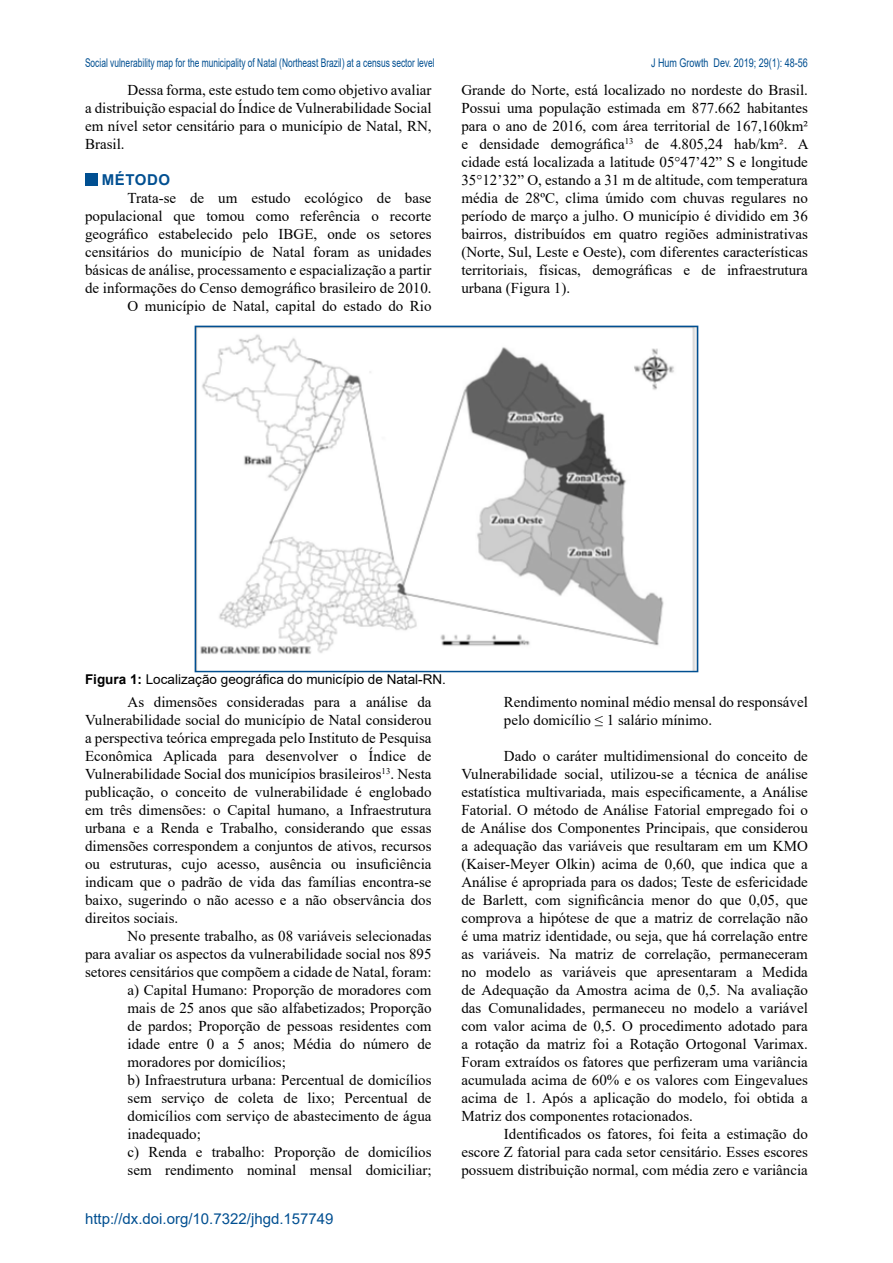
<style>
.page{position:relative;width:893px;height:1263px;background:#fff}
.page>*{position:absolute;margin:0;border:0;box-sizing:border-box;transform-origin:0 0}
.t1{font:15px/18px "Times New Roman";color:#000;text-align:justify}
.t2{font:15px "Arial";color:#004f91}
.t3{font:700 15px "Arial";letter-spacing:.04em;color:#004f91}
.t4{font:13.5px "Arial";color:#000}
.t5{font:12px "Arial";color:#004f91;scale:.7 1}
.t6{font:12px "Arial";color:#004f91;scale:.75 1}
.s1{font-weight:700}
</style>
<div class="page">
<div style="left:85px;top:173px;width:12px;height:12px;background:#004f91"></div>
<img style="left:200px;top:329px;width:495px;height:340px">
<div style="left:195px;top:326px;width:503px;height:346px;border:2px solid #004f91"></div>
<p class="t5" style="left:85px;top:54px;width:501px">Social vulnerability map for the municipality of Natal (Northeast Brazil) at a census sector level</p>
<p class="t6" style="left:651px;top:54px;width:211px">J Hum Growth Dev. 2019; 29(1): 48-56</p>
<p class="t1" style="left:85px;top:81px;width:348px;text-indent:43px">Dessa forma, este estudo tem como objetivo avaliar a distribuição espacial do Índice de Vulnerabilidade Social em nível setor censitário para o município de Natal, RN, Brasil.</p>
<p class="t3" style="left:102px;top:170px;width:70px">MÉTODO</p>
<p class="t1" style="left:85px;top:189px;width:348px;text-align:right">Trata-se de um estudo ecológico de base populacional que tomou como referência o recorte geográfico estabelecido pelo IBGE, onde os setores censitários do município de Natal foram as unidades básicas de análise, processamento e espacialização a partir de informações do Censo demográfico brasileiro de 2010.<br>O município de Natal, capital do estado do Rio</p>
<p class="t1" style="left:461px;top:81px;width:349px">Grande do Norte, está localizado no nordeste do Brasil.<br>Possui uma população estimada em 877.662 habitantes para o ano de 2016, com área territorial de 167,160km² e densidade demográfica<sup>13</sup> de 4.805,24 hab/km². A cidade está localizada a latitude 05°47’42” S e longitude 35°12’32” O, estando a 31 m de altitude, com temperatura média de 28ºC, clima úmido com chuvas regulares no período de março a julho. O município é dividido em 36 bairros, distribuídos em quatro regiões administrativas (Norte, Sul, Leste e Oeste), com diferentes características territoriais, físicas, demográficas e de infraestrutura urbana (Figura 1).</p>
<p class="t4" style="left:85px;top:670px;width:362px"><span class="s1">Figura 1:</span> Localização geográfica do município de Natal-RN.</p>
<p class="t1" style="left:85px;top:692px;width:348px;text-indent:43px">As dimensões consideradas para a análise da Vulnerabilidade social do município de Natal considerou a perspectiva teórica empregada pelo Instituto de Pesquisa Econômica Aplicada para desenvolver o Índice de Vulnerabilidade Social dos municípios brasileiros<sup>13</sup>. Nesta publicação, o conceito de vulnerabilidade é englobado em três dimensões: o Capital humano, a Infraestrutura urbana e a Renda e Trabalho, considerando que essas dimensões correspondem a conjuntos de ativos, recursos ou estruturas, cujo acesso, ausência ou insuficiência indicam que o padrão de vida das famílias encontra-se baixo, sugerindo o não acesso e a não observância dos direitos sociais.</p>
<p class="t1" style="left:128px;top:926px;width:306px">No presente trabalho, as 08 variáveis selecionadas</p>
<p class="t1" style="left:85px;top:944px;width:348px">para avaliar os aspectos da vulnerabilidade social nos 895</p>
<p class="t1" style="left:85px;top:962px;width:348px">setores censitários que compõem a cidade de Natal, foram:</p>
<p class="t1" style="left:128px;top:980px;width:306px">a) Capital Humano: Proporção de moradores com</p>
<p class="t1" style="left:128px;top:998px;width:306px">mais de 25 anos que são alfabetizados; Proporção</p>
<p class="t1" style="left:128px;top:1016px;width:306px">de pardos; Proporção de pessoas residentes com</p>
<p class="t1" style="left:128px;top:1034px;width:306px">idade entre 0 a 5 anos; Média do número de</p>
<p class="t1" style="left:128px;top:1052px;width:160px">moradores por domicílios;</p>
<p class="t1" style="left:128px;top:1070px;width:306px">b) Infraestrutura urbana: Percentual de domicílios</p>
<p class="t1" style="left:128px;top:1088px;width:306px">sem serviço de coleta de lixo; Percentual de</p>
<p class="t1" style="left:128px;top:1106px;width:306px">domicílios com serviço de abastecimento de água</p>
<p class="t1" style="left:128px;top:1124px;width:75px">inadequado;</p>
<p class="t1" style="left:128px;top:1142px;width:306px">c) Renda e trabalho: Proporção de domicílios</p>
<p class="t1" style="left:128px;top:1160px;width:306px">sem rendimento nominal mensal domiciliar;</p>
<p class="t2" style="left:85px;top:1208px;width:250px">http://dx.doi.org/10.7322/jhgd.157749</p>
<p class="t1" style="left:504px;top:692px;width:306px">Rendimento nominal médio mensal do responsável pelo domicílio ≤ 1 salário mínimo.</p>
<p class="t1" style="left:461px;top:746px;width:348px;text-indent:43px">Dado o caráter multidimensional do conceito de Vulnerabilidade social, utilizou-se a técnica de análise estatística multivariada, mais especificamente, a Análise Fatorial. O método de Análise Fatorial empregado foi o de Análise dos Componentes Principais, que considerou a adequação das variáveis que resultaram em um KMO (Kaiser-Meyer Olkin) acima de 0,60, que indica que a Análise é apropriada para os dados; Teste de esfericidade de Barlett, com significância menor do que 0,05, que comprova a hipótese de que a matriz de correlação não é uma matriz identidade, ou seja, que há correlação entre as variáveis. Na matriz de correlação, permaneceram no modelo as variáveis que apresentaram a Medida de Adequação da Amostra acima de 0,5. Na avaliação das Comunalidades, permaneceu no modelo a variável com valor acima de 0,5. O procedimento adotado para a rotação da matriz foi a Rotação Ortogonal Varimax.<br>Foram extraídos os fatores que perfizeram uma variância acumulada acima de 60% e os valores com Eingevalues acima de 1. Após a aplicação do modelo, foi obtida a Matriz dos componentes rotacionados.</p>
<p class="t1" style="left:461px;top:1124px;width:348px;text-indent:43px">Identificados os fatores, foi feita a estimação do escore Z fatorial para cada setor censitário. Esses escores possuem distribuição normal, com média zero e variância</p>
</div>
